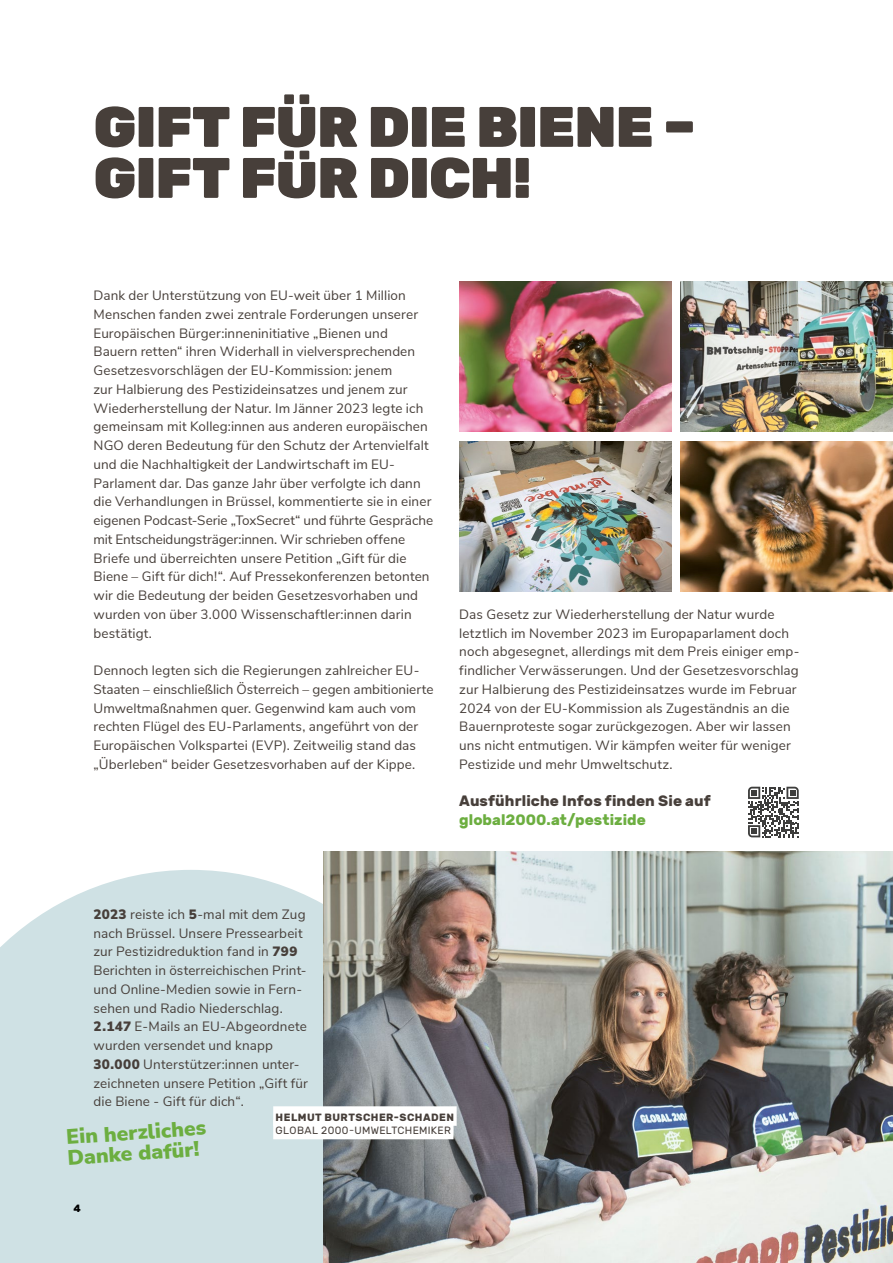
<style>
.page{position:relative;width:893px;height:1263px;background:#fff}
.page>*{position:absolute;margin:0;border:0;box-sizing:border-box;transform-origin:0 0}
.t1{font:900 57px/51px "Rubik";letter-spacing:-.015em;color:#473f3a}
.t2{font:900 21px/21px "Nunito Sans";color:#6cae40}
.t3{font:700 15px "Rubik";letter-spacing:.01em;color:#473f3a}
.t4{font:700 15px "Rubik";letter-spacing:.005em;color:#6cae40}
.t5{font:13.5px/18.8px "Nunito Sans";letter-spacing:.01em;color:#473f3a}
.t6{font:10.5px "Rubik";letter-spacing:.03em;color:#473f3a}
.t7{font:700 10.5px "Rubik";letter-spacing:.045em;color:#473f3a}
.t8{font:700 10.5px "Rubik";color:#000}
.s1{font-size:51.3px}
.s2{font-weight:900}
</style>
<div class="page">
<div style="left:0;top:870px;width:323px;height:393px;background:#cfe1e4"></div>
<img style="left:323px;top:852px;width:570px;height:411px">
<img style="left:459px;top:442px;width:213px;height:150px">
<svg style="left:748px;top:787px;width:51px;height:50px"></svg>
<img style="left:459px;top:281px;width:213px;height:150px">
<img style="left:680px;top:442px;width:213px;height:150px">
<img style="left:680px;top:281px;width:213px;height:150px">
<div style="left:273px;top:1106px;width:184px;height:20px;background:#fff"></div>
<div style="left:273px;top:1120px;width:181px;height:19px;background:#fff"></div>
<h1 class="t1" style="left:94px;top:103px;width:604px">GIFT FÜR DIE BIENE –<br>GIFT F<span class="s1">Ü</span>R DICH!</h1>
<p class="t5" style="left:94px;top:285px;width:341px">Dank der Unterstützung von EU-weit über 1 Million Menschen fanden zwei zentrale Forderungen unserer Europäischen Bürger:inneninitiative „Bienen und Bauern retten“ ihren Widerhall in vielversprechenden Gesetzesvorschlägen der EU-Kommission: jenem<br>zur Halbierung des Pestizideinsatzes und jenem zur Wiederherstellung der Natur. Im Jänner 2023 legte ich gemeinsam mit Kolleg:innen aus anderen europäischen NGO deren Bedeutung für den Schutz der Artenvielfalt und die Nachhaltigkeit der Landwirtschaft im EU-Parlament dar. Das ganze Jahr über verfolgte ich dann die Verhandlungen in Brüssel, kommentierte sie in einer eigenen Podcast-Serie „ToxSecret“ und führte Gespräche mit Entscheidungsträger:innen. Wir schrieben offene Briefe und überreichten unsere Petition „Gift für die Biene – Gift für dich!“. Auf Pressekonferenzen betonten wir die Bedeutung der beiden Gesetzesvorhaben und wurden von über 3.000 Wissenschaftler:innen darin bestätigt.</p>
<p class="t5" style="left:94px;top:660px;width:341px">Dennoch legten sich die Regierungen zahlreicher EU-Staaten – einschließlich Österreich – gegen ambitionierte Umweltmaßnahmen quer. Gegenwind kam auch vom rechten Flügel des EU-Parlaments, angeführt von der Europäischen Volkspartei (EVP). Zeitweilig stand das „Überleben“ beider Gesetzesvorhaben auf der Kippe.</p>
<p class="t5" style="left:459px;top:604px;width:342px">Das Gesetz zur Wiederherstellung der Natur wurde letztlich im November 2023 im Europaparlament doch noch abgesegnet, allerdings mit dem Preis einiger emp&shy;findlicher Verwässerungen. Und der Gesetzesvorschlag zur Halbierung des Pestizideinsatzes wurde im Februar 2024 von der EU-Kommission als Zugeständnis an die Bauernproteste sogar zurückgezogen. Aber wir lassen uns nicht entmutigen. Wir kämpfen weiter für weniger Pestizide und mehr Umweltschutz.</p>
<p class="t3" style="left:459px;top:792px;width:253px">Ausführliche Infos finden Sie auf</p>
<p class="t4" style="left:459px;top:811px;width:188px">global2000.at/pestizide</p>
<p class="t5" style="left:94px;top:904px;width:216px"><span class="s2">2023</span> reiste ich <span class="s2">5</span>-mal mit dem Zug nach Brüssel. Unsere Pressearbeit zur Pestizidreduktion fand in <span class="s2">799<br></span>Berichten in österreichischen Print&shy;und Online-Medien sowie in Fern&shy;sehen und Radio Niederschlag.<br><span class="s2">2.147</span> E-Mails an EU-Abgeordnete wurden versendet und knapp <span class="s2">30.000</span> Unterstützer:innen unter&shy;zeichneten unsere Petition „Gift für die Biene - Gift für dich“.</p>
<h2 class="t2" style="left:65px;top:1126px;width:142px;rotate:-4deg">Ein herzliches<br>Danke dafür!</h2>
<p class="t8" style="left:73px;top:1202px;width:9px">4</p>
<p class="t7" style="left:276px;top:1111px;width:180px">HELMUT BURTSCHER-SCHADEN</p>
<p class="t6" style="left:276px;top:1124px;width:177px">GLOBAL 2000-UMWELTCHEMIKER</p>
</div>
